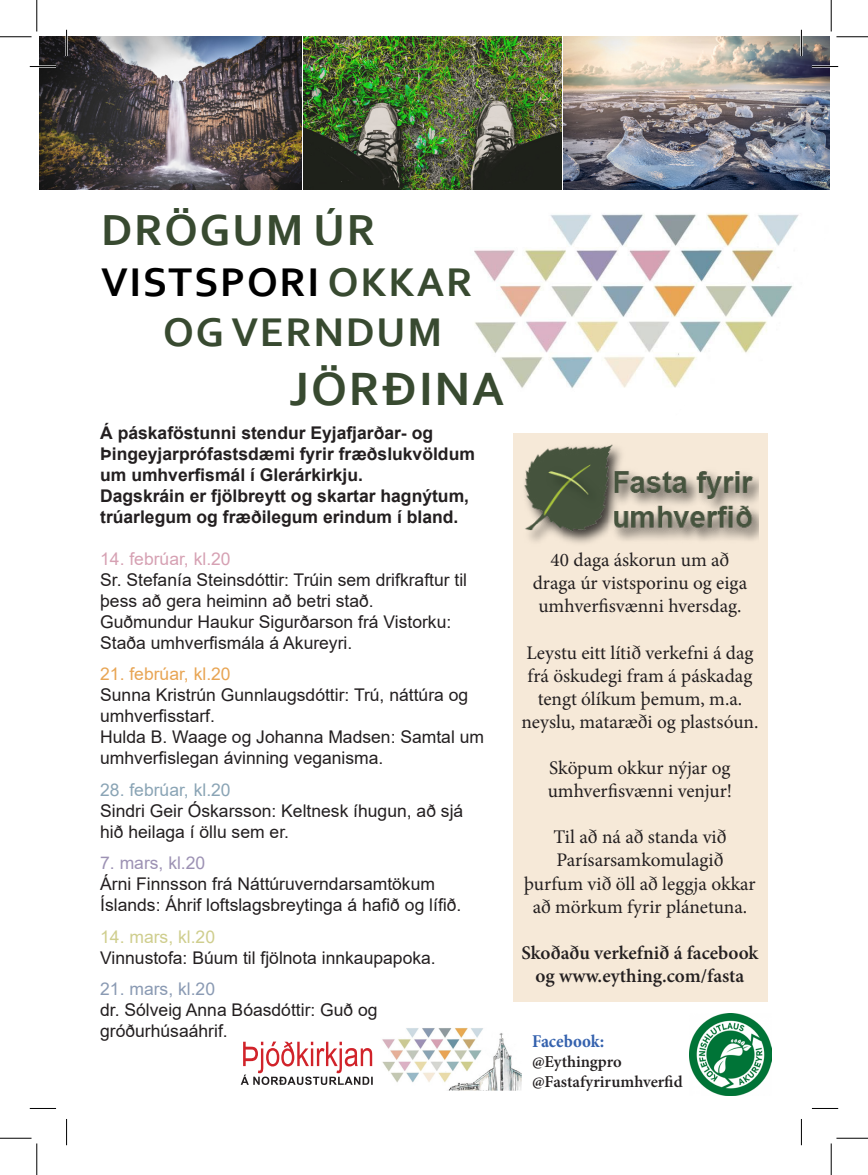
<style>
.page{position:relative;width:868px;height:1175px;background:#fff}
.page>*{position:absolute;margin:0;border:0;box-sizing:border-box;transform-origin:0 0}
.t1{font:700 49px "Corbel";letter-spacing:.04em;color:#384a30}
.t2{font:700 45.5px "Corbel";letter-spacing:.04em;color:#384a30}
.t3{font:700 42px "Corbel";letter-spacing:.04em;color:#000}
.t4{font:700 42px "Corbel";letter-spacing:.04em;color:#384a30}
.t5{font:19.25px/23.1px "Minion Pro";color:#231f20;text-align:center}
.t6{font:600 19.25px/23.1px "Minion Pro";color:#231f20;text-align:center}
.t7{font:700 condensed 18.2px "Minion Pro";letter-spacing:-.005em;color:#3562ae}
.t8{font:17.5px/21px "Arial";color:#231f20}
.t9{font:700 17.5px/21px "Arial";color:#231f20}
.t10{font:17.5px "Arial";color:#d6a1b3}
.t11{font:17.5px "Arial";color:#e8a554}
.t12{font:17.5px "Arial";color:#8aa4b5}
.t13{font:17.5px "Arial";color:#cfce8e}
.t14{font:17.5px "Arial";color:#8a9ab3}
.t15{font:17.5px "Arial";color:#9d92b4}
.t16{font:600 16.62px "Minion Pro";color:#231f20}
.s1{color:#384a30}
</style>
<div class="page">
<img style="left:39px;top:37px;width:263px;height:153px">
<img style="left:303px;top:37px;width:259px;height:153px">
<img style="left:563px;top:37px;width:266px;height:153px">
<img style="left:474px;top:213px;width:325px;height:175px">
<div style="left:513px;top:433px;width:254px;height:568px;background:#f6e9d8"></div>
<img style="left:524px;top:444px;width:233px;height:99px">
<svg style="left:240px;top:1041px;width:132px;height:44px"></svg>
<img style="left:382px;top:1028px;width:139px;height:62px">
<img style="left:689px;top:1013px;width:82px;height:82px">
<hr style="left:30px;top:65px;width:26px;height:3px;background:#fff">
<hr style="left:811px;top:65px;width:26px;height:3px;background:#fff">
<hr style="left:65px;top:30px;width:3px;height:26px;background:#fff">
<hr style="left:800px;top:30px;width:2px;height:26px;background:#fff">
<svg style="left:30px;top:66px;width:26px;height:1px"></svg>
<svg style="left:811px;top:66px;width:26px;height:1px"></svg>
<svg style="left:30px;top:1108px;width:26px;height:1px"></svg>
<svg style="left:811px;top:1108px;width:26px;height:1px"></svg>
<svg style="left:66px;top:30px;width:1px;height:26px"></svg>
<svg style="left:66px;top:1119px;width:1px;height:26px"></svg>
<svg style="left:800px;top:30px;width:1px;height:26px"></svg>
<svg style="left:800px;top:1119px;width:1px;height:26px"></svg>
<hr style="left:0;top:36px;width:32px;height:1px;background:#000">
<hr style="left:836px;top:36px;width:31px;height:1px;background:#000">
<hr style="left:0;top:1138px;width:32px;height:1px;background:#000">
<hr style="left:836px;top:1138px;width:31px;height:1px;background:#000">
<hr style="left:36px;top:0;width:1px;height:31px;background:#000">
<hr style="left:36px;top:1143px;width:1px;height:32px;background:#000">
<hr style="left:830px;top:0;width:1px;height:31px;background:#000">
<hr style="left:830px;top:1143px;width:1px;height:32px;background:#000">
<p class="t2" style="left:101px;top:202px;width:276px">DRÖGUM ÚR</p>
<p class="t3" style="left:101px;top:256px;width:373px">VISTSPORI <span class="s1">OKKAR</span></p>
<p class="t4" style="left:163px;top:306px;width:280px">OG VERNDUM</p>
<p class="t1" style="left:289px;top:358px;width:216px">JÖRÐINA</p>
<p class="t9" style="left:100px;top:422px;width:376px">Á páskaföstunni stendur Eyjafjarðar- og<br>Þingeyjarprófastsdæmi fyrir fræðslukvöldum um umhverfismál í Glerárkirkju.</p>
<p class="t9" style="left:100px;top:485px;width:370px">Dagskráin er fjölbreytt og skartar hagnýtum, trúarlegum og fræðilegum erindum í bland.</p>
<p class="t10" style="left:100px;top:546px;width:132px">14. febrúar, kl.20</p>
<p class="t8" style="left:100px;top:569px;width:368px">Sr. Stefanía Steinsdóttir: Trúin sem drifkraftur til þess að gera heiminn að betri stað.</p>
<p class="t8" style="left:100px;top:611px;width:352px">Guðmundur Haukur Sigurðarson frá Vistorku:<br>Staða umhverfismála á Akureyri.</p>
<p class="t11" style="left:100px;top:662px;width:132px">21. febrúar, kl.20</p>
<p class="t8" style="left:100px;top:684px;width:369px">Sunna Kristrún Gunnlaugsdóttir: Trú, náttúra og umhverfisstarf.</p>
<p class="t8" style="left:100px;top:726px;width:385px">Hulda B. Waage og Johanna Madsen: Samtal um umhverfislegan ávinning veganisma.</p>
<p class="t12" style="left:100px;top:777px;width:132px">28. febrúar, kl.20</p>
<p class="t8" style="left:100px;top:800px;width:364px">Sindri Geir Óskarsson: Keltnesk íhugun, að sjá hið heilaga í öllu sem er.</p>
<p class="t15" style="left:100px;top:851px;width:107px">7. mars, kl.20</p>
<p class="t8" style="left:100px;top:873px;width:362px">Árni Finnsson frá Náttúruverndarsamtökum<br>Íslands: Áhrif loftslagsbreytinga á hafið og lífið.</p>
<p class="t13" style="left:100px;top:924px;width:116px">14. mars, kl.20</p>
<p class="t8" style="left:100px;top:947px;width:337px">Vinnustofa: Búum til fjölnota innkaupapoka.</p>
<p class="t14" style="left:100px;top:977px;width:116px">21. mars, kl.20</p>
<p class="t8" style="left:100px;top:999px;width:279px">dr. Sólveig Anna Bóasdóttir: Guð og gróðurhúsaáhrif.</p>
<p class="t5" style="left:532px;top:548px;width:216px">40 daga áskorun um að draga úr vistsporinu og eiga umhverfisvænni hversdag.</p>
<p class="t5" style="left:521px;top:641px;width:238px">Leystu eitt lítið verkefni á dag frá öskudegi fram á páskadag tengt ólíkum þemum, m.a. neyslu, mataræði og plastsóun.</p>
<p class="t5" style="left:547px;top:756px;width:186px;text-align:left">Sköpum okkur nýjar og umhverfisvænni venjur!</p>
<p class="t5" style="left:553px;top:826px;width:175px;text-align:left">Til að ná að standa við<br>Parísarsamkomulagið</p>
<p class="t5" style="left:524px;top:872px;width:233px">þurfum við öll að leggja okkar að mörkum fyrir plánetuna.</p>
<p class="t6" style="left:521px;top:941px;width:238px">Skoðaðu verkefnið á facebook og www.eything.com/fasta</p>
<p class="t7" style="left:532px;top:1029px;width:74px">Facebook:</p>
<p class="t16" style="left:532px;top:1050px;width:91px">@Eythingpro</p>
<p class="t16" style="left:532px;top:1070px;width:152px">@Fastafyrirumhverfid</p>
</div>
